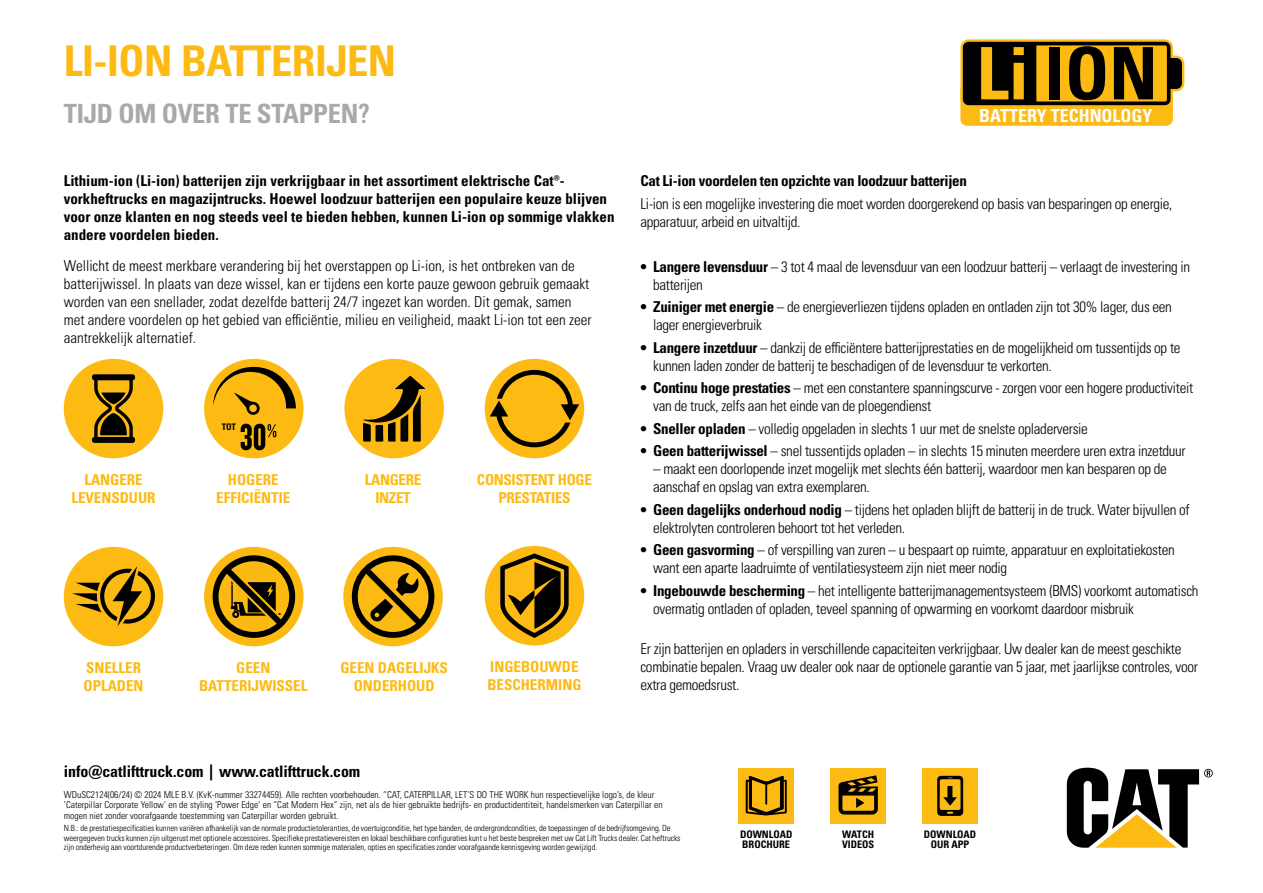
<style>
.page{position:relative;width:1263px;height:893px;background:#fff}
.page>*{position:absolute;margin:0;border:0;box-sizing:border-box;transform-origin:0 0}
.t1{font:700 condensed 72.45px "Univers";color:#000}
.t2{font:42.45px "Univers LTCYR 67 Bold Cond";letter-spacing:-.01em;color:#fdba12}
.t3{font:26.55px "Univers LTCYR 67 Bold Cond";letter-spacing:-.01em;color:#a7a9ac}
.t4{font:700 condensed 18px "Univers";color:#fff}
.t5{font:15.9px "Univers LTCYR 67 Bold Cond";letter-spacing:-.005em;color:#000}
.t6{font:15px/18px "Univers LTCYR 47 Light Cond";letter-spacing:-.02em;color:#000}
.t7{font:15px/18px "Univers LTCYR 47 Light Cond";color:#000}
.t8{font:15px/18px "Univers LTCYR 67 Bold Cond";color:#000}
.t9{font:15px/18px "Univers LTCYR 67 Bold Cond";color:#fdba12;text-align:center}
.t10{font:15px "Univers LTCYR 67 Bold Cond";letter-spacing:-.02em;color:#000}
.t11{font:15px/18px "Univers LTCYR 67 Bold Cond";letter-spacing:-.02em;color:#fdba12;text-align:center}
.t12{font:10.35px/10.4px "Univers LTCYR 67 Bold Cond";color:#000}
.t13{font:9.6px/10.6px "Univers LTCYR 47 Light Cond";color:#000}
.t14{font:9px "Univers LTCYR 67 Bold Cond";color:#000}
.t15{font:8.55px/9.6px "Univers LTCYR 47 Light Cond";letter-spacing:-.005em;color:#000}
.s1{color:#fdba12}
.s2{font-family:"Univers LTCYR 67 Bold Cond"}
</style>
<div class="page">
<div style="left:64px;top:547px;width:99px;height:99px;background:#fdba12;border-radius:50%"></div>
<svg style="left:72px;top:566px;width:83px;height:60px"></svg>
<div style="left:64px;top:359px;width:99px;height:99px;background:#fdba12;border-radius:50%"></div>
<svg style="left:92px;top:374px;width:43px;height:69px"></svg>
<div style="left:343px;top:547px;width:100px;height:99px;background:#fdba12;border-radius:50%"></div>
<div style="left:352px;top:555px;width:82px;height:83px;border:6px solid #000;border-radius:50%"></div>
<svg style="left:357px;top:561px;width:72px;height:72px"></svg>
<div style="left:204px;top:359px;width:100px;height:99px;background:#fdba12;border-radius:50%"></div>
<svg style="left:241px;top:424px;width:35px;height:26px"></svg>
<svg style="left:213px;top:367px;width:83px;height:48px"></svg>
<div style="left:485px;top:546px;width:99px;height:99px;background:#fdba12;border-radius:50%"></div>
<svg style="left:500px;top:553px;width:69px;height:85px"></svg>
<div style="left:344px;top:359px;width:100px;height:99px;background:#fdba12;border-radius:50%"></div>
<svg style="left:363px;top:376px;width:62px;height:66px"></svg>
<div style="left:485px;top:359px;width:99px;height:99px;background:#fdba12;border-radius:50%"></div>
<svg style="left:490px;top:370px;width:89px;height:77px"></svg>
<div style="left:960px;top:83px;width:213px;height:43px;background:#fdba12;border-radius:7px"></div>
<svg style="left:960px;top:39px;width:225px;height:70px"></svg>
<svg style="left:1067px;top:768px;width:146px;height:80px"></svg>
<div style="left:204px;top:547px;width:100px;height:99px;background:#fcb912;border-radius:50%"></div>
<svg style="left:210px;top:553px;width:87px;height:87px"></svg>
<div style="left:830px;top:768px;width:56px;height:55px;background:#fdba12"></div>
<svg style="left:838px;top:775px;width:40px;height:39px"></svg>
<div style="left:922px;top:768px;width:56px;height:55px;background:#fdba12"></div>
<svg style="left:937px;top:776px;width:26px;height:40px"></svg>
<div style="left:738px;top:768px;width:56px;height:55px;background:#fdba12"></div>
<svg style="left:746px;top:775px;width:41px;height:40px"></svg>
<h2 class="t2" style="left:64px;top:35px;width:334px">LI-ION BATTERIJEN</h2>
<h3 class="t3" style="left:64px;top:98px;width:308px">TIJD OM OVER TE STAPPEN?</h3>
<p class="t8" style="left:64px;top:172px;width:552px">Lithium-ion (Li-ion) batterijen zijn verkrijgbaar in het assortiment elektrische Cat®- vorkheftrucks en magazijntrucks. Hoewel loodzuur batterijen een populaire keuze blijven voor onze klanten en nog steeds veel te bieden hebben, kunnen Li-ion op sommige vlakken andere voordelen bieden.</p>
<p class="t7" style="left:64px;top:256px;width:529px">Wellicht de meest merkbare verandering bij het overstappen op Li-ion, is het ontbreken van de batterijwissel. In plaats van deze wissel, kan er tijdens een korte pauze gewoon gebruik gemaakt worden van een snellader, zodat dezelfde batterij 24/7 ingezet kan worden. Dit gemak, samen met andere voordelen op het gebied van efficiëntie, milieu en veiligheid, maakt Li-ion tot een zeer aantrekkelijk alternatief.</p>
<p class="t14" style="left:222px;top:422px;width:16px">TOT</p>
<p class="t9" style="left:71px;top:470px;width:86px">LANGERE<br>LEVENSDUUR</p>
<p class="t9" style="left:216px;top:470px;width:76px">HOGERE<br>EFFICIËNTIE</p>
<p class="t11" style="left:365px;top:470px;width:58px">LANGERE<br>INZET</p>
<p class="t11" style="left:477px;top:470px;width:116px">CONSISTENT HOGE<br>PRESTATIES</p>
<p class="t9" style="left:83px;top:658px;width:61px;text-align:left">SNELLER<br>OPLADEN</p>
<p class="t9" style="left:487px;top:657px;width:96px;text-align:left">INGEBOUWDE<br>BESCHERMING</p>
<p class="t9" style="left:340px;top:658px;width:109px">GEEN DAGELIJKS<br>ONDERHOUD</p>
<p class="t9" style="left:199px;top:658px;width:110px">GEEN<br>BATTERIJWISSEL</p>
<h1 class="t1" style="left:976px;top:29px;width:183px"><span class="s1">Li</span> ION</h1>
<p class="t4" style="left:979px;top:105px;width:175px">BATTERY TECHNOLOGY</p>
<p class="t10" style="left:640px;top:172px;width:328px">Cat Li-ion voordelen ten opzichte van loodzuur batterijen</p>
<p class="t6" style="left:640px;top:194px;width:534px">Li-ion is een mogelijke investering die moet worden doorgerekend op basis van besparingen op energie, apparatuur, arbeid en uitvaltijd.</p>
<p class="t6" style="left:653px;top:257px;width:538px;text-indent:-13px"><span class="s2">• Langere levensduur</span> – 3 tot 4 maal de levensduur van een loodzuur batterij – verlaagt de investering in batterijen</p>
<p class="t6" style="left:653px;top:297px;width:520px;text-indent:-13px"><span class="s2">• Zuiniger met energie</span> – de energieverliezen tijdens opladen en ontladen zijn tot 30% lager, dus een lager energieverbruik</p>
<p class="t6" style="left:653px;top:338px;width:529px;text-indent:-13px"><span class="s2">• Langere inzetduur</span> – dankzij de efficiëntere batterijprestaties en de mogelijkheid om tussentijds op te kunnen laden zonder de batterij te beschadigen of de levensduur te verkorten.</p>
<p class="t6" style="left:653px;top:378px;width:542px;text-indent:-13px"><span class="s2">• Continu hoge prestaties</span> – met een constantere spanningscurve - zorgen voor een hogere productiviteit van de truck, zelfs aan het einde van de ploegendienst</p>
<p class="t6" style="left:640px;top:419px;width:449px"><span class="s2">• Sneller opladen</span> – volledig opgeladen in slechts 1 uur met de snelste opladerversie</p>
<p class="t6" style="left:640px;top:441px;width:547px"><span class="s2">• Geen batterijwissel</span> – snel tussentijds opladen – in slechts 15 minuten meerdere uren extra inzetduur</p>
<p class="t6" style="left:653px;top:459px;width:515px">– maakt een doorlopende inzet mogelijk met slechts één batterij, waardoor men kan besparen op de aanschaf en opslag van extra exemplaren.</p>
<p class="t6" style="left:653px;top:500px;width:538px;text-indent:-13px"><span class="s2">• Geen dagelijks onderhoud nodig</span> – tijdens het opladen blijft de batterij in de truck. Water bijvullen of elektrolyten controleren behoort tot het verleden.</p>
<p class="t6" style="left:653px;top:540px;width:523px;text-indent:-13px"><span class="s2">• Geen gasvorming</span> – of verspilling van zuren – u bespaart op ruimte, apparatuur en exploitatiekosten want een aparte laadruimte of ventilatiesysteem zijn niet meer nodig</p>
<p class="t6" style="left:653px;top:581px;width:547px;text-indent:-13px"><span class="s2">• Ingebouwde bescherming</span> – het intelligente batterijmanagementsysteem (BMS) voorkomt automatisch overmatig ontladen of opladen, teveel spanning of opwarming en voorkomt daardoor misbruik</p>
<p class="t6" style="left:640px;top:639px;width:559px">Er zijn batterijen en opladers in verschillende capaciteiten verkrijgbaar. Uw dealer kan de meest geschikte combinatie bepalen. Vraag uw dealer ook naar de optionele garantie van 5 jaar, met jaarlijkse controles, voor extra gemoedsrust.</p>
<p class="t5" style="left:64px;top:761px;width:298px">info@catlifttruck.com | www.catlifttruck.com</p>
<p class="t13" style="left:64px;top:788px;width:600px">WDuSC2124(06/24) © 2024 MLE B.V. (KvK-nummer 33274459). Alle rechten voorbehouden. “CAT, CATERPILLAR, LET’S DO THE WORK hun respectievelijke logo’s, de kleur ’Caterpillar Corporate Yellow’ en de styling ‘Power Edge’ en “Cat Modern Hex” zijn, net als de hier gebruikte bedrijfs- en productidentiteit, handelsmerken van Caterpillar en mogen niet zonder voorafgaande toestemming van Caterpillar worden gebruikt.</p>
<p class="t15" style="left:64px;top:823px;width:618px">N.B.: de prestatiespecificaties kunnen variëren afhankelijk van de normale productietoleranties, de voertuigconditie, het type banden, de ondergrondcondities, de toepassingen of de bedrijfsomgeving. De weergegeven trucks kunnen zijn uitgerust met optionele accessoires. Specifieke prestatievereisten en lokaal beschikbare configuraties kunt u het beste bespreken met uw Cat Lift Trucks dealer. Cat heftrucks zijn onderhevig aan voortdurende productverbeteringen. Om deze reden kunnen sommige materialen, opties en specificaties zonder voorafgaande kennisgeving worden gewijzigd.</p>
<p class="t12" style="left:740px;top:829px;width:54px">DOWNLOAD<br>BROCHURE</p>
<p class="t12" style="left:842px;top:829px;width:34px">WATCH<br>VIDEOS</p>
<p class="t12" style="left:924px;top:829px;width:54px;text-align:center">DOWNLOAD<br>OUR APP</p>
</div>
